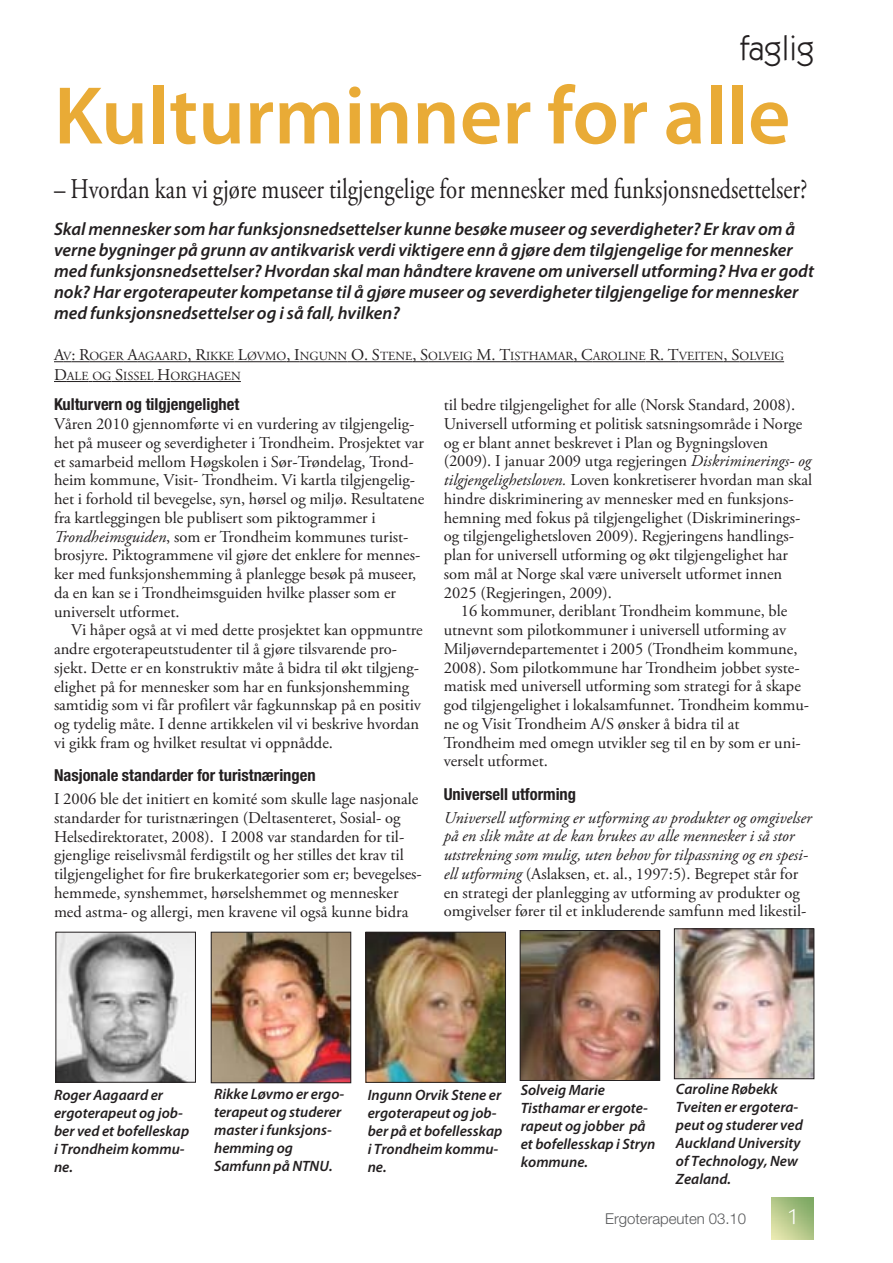
<style>
.page{position:relative;width:893px;height:1263px;background:#fff}
.page>*{position:absolute;margin:0;border:0;box-sizing:border-box;transform-origin:0 0}
.t1{font:600 82.5px "Myriad Pro";color:#e9ab36}
.t2{font:34.5px "Itc Kabel";color:#231f20}
.t3{font:28.5px "Adobe Garamond Pro";color:#231f20;scale:.8 1}
.t4{font:21px "Itc Kabel";color:#fff}
.t5{font:italic 600 18px/21px "Myriad Pro";color:#231f20}
.t6{font:16.5px/18.8px "Adobe Garamond Pro";color:#231f20}
.t7{font:italic 16.5px/18.8px "Adobe Garamond Pro";color:#231f20}
.t8{font:700 condensed 16.5px "Helvetica Neue";color:#231f20}
.t9{font:italic 600 15px/18px "Myriad Pro";color:#231f20}
.t10{font:300 15px "Helvetica Neue";color:#58595b}
.t11{font:12.3px/19.8px "Adobe Garamond Pro";color:#231f20}
.s1{font-size:16.5px}
.s2{font-style:italic}
.s3{font-style:normal}
</style>
<div class="page">
<img style="left:771px;top:1197px;width:43px;height:42px">
<svg style="left:54px;top:361px;width:35px;height:1px"></svg>
<hr style="left:89px;top:361px;width:35px;height:1px;background:#231f20">
<svg style="left:124px;top:361px;width:14px;height:1px"></svg>
<hr style="left:138px;top:361px;width:50px;height:1px;background:#231f20">
<svg style="left:188px;top:361px;width:59px;height:1px"></svg>
<hr style="left:247px;top:361px;width:39px;height:1px;background:#231f20">
<svg style="left:286px;top:361px;width:14px;height:1px"></svg>
<hr style="left:300px;top:361px;width:47px;height:1px;background:#231f20">
<hr style="left:347px;top:361px;width:33px;height:1px;background:#231f20">
<hr style="left:380px;top:361px;width:32px;height:1px;background:#231f20">
<svg style="left:412px;top:361px;width:16px;height:1px"></svg>
<hr style="left:428px;top:361px;width:45px;height:1px;background:#231f20">
<hr style="left:473px;top:361px;width:37px;height:1px;background:#231f20">
<hr style="left:510px;top:361px;width:63px;height:1px;background:#231f20">
<svg style="left:573px;top:361px;width:20px;height:1px"></svg>
<hr style="left:593px;top:361px;width:53px;height:1px;background:#231f20">
<hr style="left:646px;top:361px;width:33px;height:1px;background:#231f20">
<hr style="left:679px;top:361px;width:45px;height:1px;background:#231f20">
<svg style="left:724px;top:361px;width:15px;height:1px"></svg>
<hr style="left:739px;top:361px;width:45px;height:1px;background:#231f20">
<svg style="left:54px;top:381px;width:69px;height:1px"></svg>
<hr style="left:123px;top:381px;width:31px;height:1px;background:#231f20">
<svg style="left:154px;top:381px;width:17px;height:1px"></svg>
<hr style="left:171px;top:381px;width:70px;height:1px;background:#231f20">
<img style="left:368px;top:934px;width:136px;height:147px">
<div style="left:366px;top:932px;width:140px;height:151px;border:1px solid #231f20"></div>
<img style="left:522px;top:932px;width:136px;height:147px">
<div style="left:520px;top:930px;width:140px;height:151px;border:1px solid #231f20"></div>
<img style="left:676px;top:930px;width:136px;height:147px">
<div style="left:674px;top:928px;width:140px;height:151px;border:1px solid #231f20"></div>
<img style="left:213px;top:934px;width:136px;height:147px">
<div style="left:211px;top:932px;width:140px;height:151px;border:1px solid #231f20"></div>
<img style="left:58px;top:934px;width:136px;height:146px">
<div style="left:56px;top:932px;width:140px;height:150px;border:1px solid #231f20"></div>
<h2 class="t2" style="left:740px;top:35px;width:76px">faglig</h2>
<h1 class="t1" style="left:54px;top:67px;width:738px">Kulturminner for alle</h1>
<h3 class="t3" style="left:54px;top:178px;width:943px">– Hvordan kan vi gjøre museer tilgjengelige for mennesker med funksjonsnedsettelser?</h3>
<p class="t5" style="left:54px;top:220px;width:761px">Skal mennesker som har funksjonsnedsettelser kunne besøke museer og severdigheter? Er krav om å verne bygninger på grunn av antikvarisk verdi viktigere enn å gjøre dem tilgjengelige for mennesker med funksjonsnedsettelser? Hvordan skal man håndtere kravene om universell utforming? Hva er godt nok? Har ergoterapeuter kompetanse til å gjøre museer og severdigheter tilgjengelige for mennesker med funksjonsnedsettelser og i så fall, hvilken?</p>
<p class="t11" style="left:54px;top:347px;width:732px"><span class="s1">A</span>V<span class="s1">: R</span>OGER <span class="s1">A</span>AGAARD<span class="s1">, R</span>IKKE <span class="s1">L</span>ØVMO<span class="s1">, I</span>NGUNN <span class="s1">O. S</span>TENE<span class="s1">, S</span>OLVEIG <span class="s1">M. T</span>ISTHAMAR<span class="s1">, C</span>AROLINE <span class="s1">R. T</span>VEITEN<span class="s1">, S</span>OLVEIG<br><span class="s1">D</span>ALE OG <span class="s1">S</span>ISSEL <span class="s1">H</span>ORGHAGEN</p>
<p class="t8" style="left:54px;top:398px;width:187px">Kulturvern og tilgjengelighet</p>
<p class="t6" style="left:54px;top:416px;width:372px">Våren 2010 gjennomførte vi en vurdering av tilgjengelig&shy;het på museer og severdigheter i Trondheim. Prosjektet var et samarbeid mellom Høgskolen i Sør-Trøndelag, Trond - heim kommune, Visit- Trondheim. Vi kartla tilgjengelig&shy;het i forhold til bevegelse, syn, hørsel og miljø. Resultatene fra kartleggingen ble publisert som piktogrammer i <span class="s2">Trondheimsguiden</span>, som er Trondheim kommunes turist&shy;brosjyre. Piktogrammene vil gjøre det enklere for mennes&shy;ker med funksjonshemming å planlegge besøk på museer, da en kan se i Trondheimsguiden hvilke plasser som er universelt utformet.</p>
<p class="t6" style="left:54px;top:622px;width:370px;text-indent:17px">Vi håper også at vi med dette prosjektet kan oppmuntre andre ergoterapeutstudenter til å gjøre tilsvarende pro&shy;sjekt. Dette er en konstruktiv måte å bidra til økt tilgjeng&shy;elighet på for mennesker som har en funksjonshemming samtidig som vi får profilert vår fagkunnskap på en positiv og tydelig måte. I denne artikkelen vil vi beskrive hvordan vi gikk fram og hvilket resultat vi oppnådde.</p>
<p class="t8" style="left:54px;top:769px;width:263px">Nasjonale standarder for turistnæringen</p>
<p class="t6" style="left:54px;top:791px;width:369px">I 2006 ble det initiert en komité som skulle lage nasjonale standarder for turistnæringen (Deltasenteret, Sosial- og Helsedirektoratet, 2008). I 2008 var standarden for til&shy;gjenglige reiselivsmål ferdigstilt og her stilles det krav til tilgjengelighet for fire brukerkategorier som er; bevegelses&shy;hemmede, synshemmet, hørselshemmet og mennesker med astma- og allergi, men kravene vil også kunne bidra</p>
<p class="t6" style="left:444px;top:397px;width:370px">til bedre tilgjengelighet for alle (Norsk Standard, 2008).<br>Universell utforming et politisk satsningsområde i Norge og er blant annet beskrevet i Plan og Bygningsloven (2009). I januar 2009 utga regjeringen <span class="s2">Diskriminerings- og tilgjengelighetsloven.</span> Loven konkretiserer hvordan man skal hindre diskriminering av mennesker med en funksjons&shy;hemning med fokus på tilgjengelighet (Diskriminerings&shy;og tilgjengelighetsloven 2009). Regjeringens handlings&shy;plan for universell utforming og økt tilgjengelighet har som mål at Norge skal være universelt utformet innen 2025 (Regjeringen, 2009).</p>
<p class="t6" style="left:444px;top:603px;width:367px;text-indent:17px">16 kommuner, deriblant Trondheim kommune, ble utnevnt som pilotkommuner i universell utforming av Miljøverndepartementet i 2005 (Trondheim kommune, 2008). Som pilotkommune har Trondheim jobbet syste&shy;matisk med universell utforming som strategi for å skape god tilgjengelighet i lokalsamfunnet. Trondheim kommu&shy;ne og Visit Trondheim A/S ønsker å bidra til at Trondheim med omegn utvikler seg til en by som er uni&shy;verselt utformet.</p>
<p class="t8" style="left:444px;top:788px;width:134px">Universell utforming</p>
<p class="t7" style="left:444px;top:809px;width:370px">Universell utforming er utforming av produkter og omgivelser på en slik måte at de kan brukes av alle mennesker i så stor utstrekning som mulig, uten behov for tilpassning og en spesi&shy;ell utforming <span class="s3">(Aslaksen, et. al., 1997:5). Begrepet står for en strategi der planlegging av utforming av produkter og omgivelser fører til et inkluderende samfunn med likestil-</span></p>
<p class="t9" style="left:54px;top:1087px;width:137px">Roger Aagaard er ergoterapeut og job&shy;ber ved et bofelleskap i Trondheim kommu&shy;ne.</p>
<p class="t9" style="left:214px;top:1086px;width:132px">Rikke Løvmo er ergo&shy;terapeut og studerer master i funksjons&shy;hemming og<br>Samfunn på NTNU.</p>
<p class="t9" style="left:368px;top:1087px;width:136px">Ingunn Orvik Stene er ergoterapeut og job&shy;ber på et bofellesskap i Trondheim kommu&shy;ne.</p>
<p class="t9" style="left:521px;top:1082px;width:136px">Solveig Marie<br>Tisthamar er ergote&shy;rapeut og jobber på et bofellesskap i Stryn kommune.</p>
<p class="t9" style="left:676px;top:1082px;width:128px">Caroline Røbekk<br>Tveiten er ergotera&shy;peut og studerer ved<br>Auckland University of Technology, New<br>Zealand.</p>
<p class="t10" style="left:605px;top:1213px;width:143px">Ergoterapeuten 03.10</p>
<p class="t4" style="left:788px;top:1209px;width:12px">1</p>
</div>
